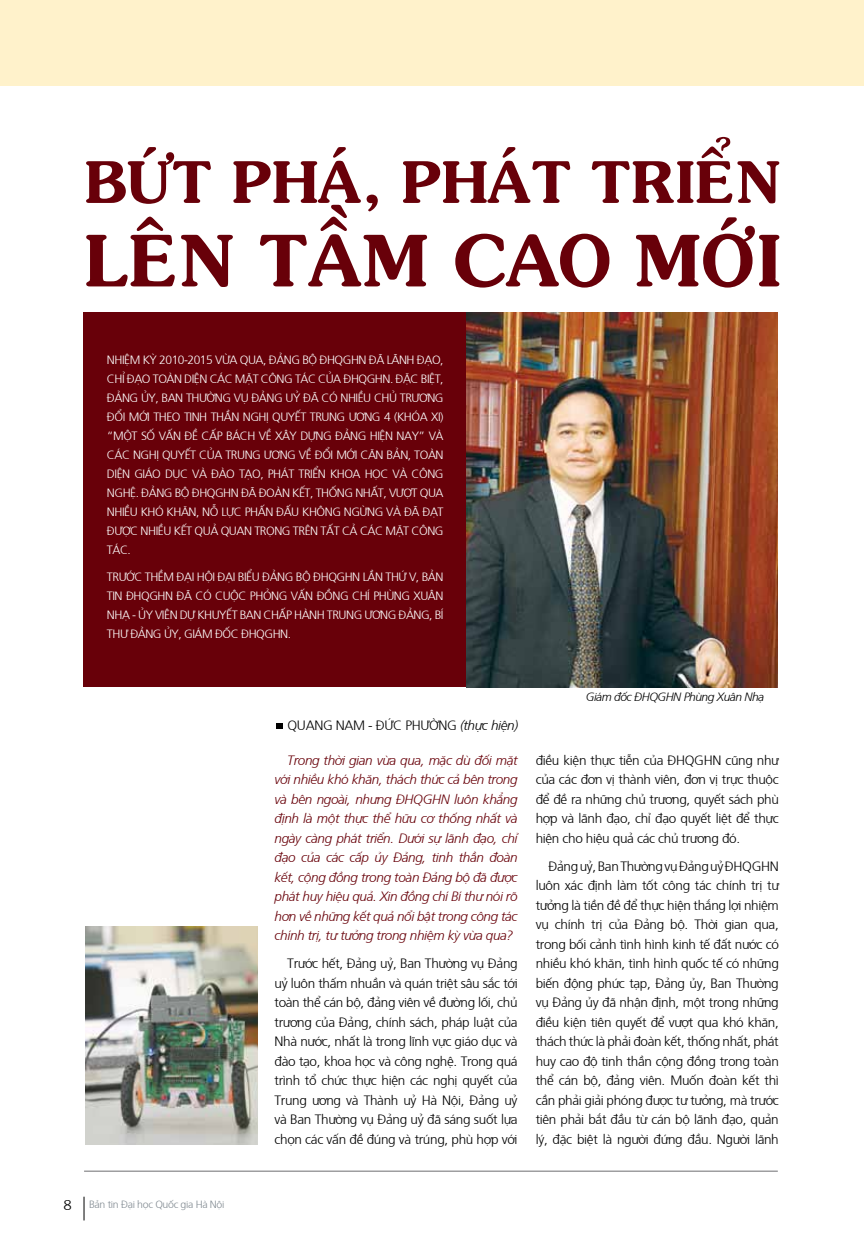
<style>
.page{position:relative;width:864px;height:1242px;background:#fff}
.page>*{position:absolute;margin:0;border:0;box-sizing:border-box;transform-origin:0 0}
.t1{font:70.5px "VNI Souvir Bold";color:#680009}
.t2{font:57px "VNI Souvir Bold";color:#680009}
.t3{font:300 13.5px/19.5px "Frutiger";letter-spacing:-.025em;color:#000;text-align:justify}
.t4{font:italic 300 13.5px/19.5px "Frutiger";letter-spacing:-.025em;color:#680009;text-align:justify}
.t5{font:300 13.5px "Frutiger";letter-spacing:.03em;color:#000}
.t6{font:300 12px/18.9px "Frutiger";letter-spacing:-.04em;color:#fff}
.t7{font:italic 300 12px "Frutiger";letter-spacing:-.04em;color:#000}
.t8{font:300 10.5px "Frutiger";letter-spacing:-.03em;color:#828b92}
.s1{font-style:italic}
.s2{font-size:14.25px;color:#000}
</style>
<div class="page">
<hr style="left:84px;top:1170px;width:693px;height:1px;background:#6d6e71">
<svg style="left:84px;top:1196px;width:1px;height:24px"></svg>
<div style="left:276px;top:722px;width:7px;height:6px;background:#000"></div>
<img style="left:86px;top:927px;width:171px;height:217px">
<div style="left:84px;top:312px;width:382px;height:375px;background:#680009"></div>
<img style="left:466px;top:312px;width:311px;height:375px">
<div style="left:0;top:1px;width:863px;height:85px;background:#fff2cb"></div>
<h2 class="t2" style="left:85px;top:136px;width:697px">BÖÙT PHAÙ, PHAÙT TRIEÅN</h2>
<h1 class="t1" style="left:84px;top:204px;width:698px">LEÂN TAÀM CAO MÔÙI</h1>
<p class="t6" style="left:107px;top:350px;width:338px">Nh iệm kỳ 2010-2015 vừa qua, Đảng bộ ĐHQGHN đã lãnh đạo, ch ỉ đạo toàn diện các mặt công tác của ĐHQGHN. Đặc biệt, Đảng ủy, Ban Th ường vụ Đảng uỷ đã có nh iều ch ủ trương đổi m ới th eo tinh thần Ngh ị quyết Trung ương 4 (kh óa XI) “Một số vấn đề cấp bách về xây dựng Đảng h iện nay” và các Ngh ị q uyết của Trung ương về đổi m ới căn bản, toàn diện g iáo dục và đào tạo, phát triển kh oa h ọc và công ngh</p>
<p class="t6" style="left:107px;top:482px;width:338px;text-indent:23px">ệ. Đảng bộ ĐHQGHN đã đoàn kết, th ống nhất, vượt q ua nh iều khó khăn, nỗ lực phấn đấu không ng ừng và đã đạt được nh iều kết quả quan trọng trên tất cả các mặt công tác.</p>
<p class="t6" style="left:107px;top:566px;width:338px">Trước th ềm Đại h ội Đại biểu Đảng bộ ĐHQGHN lần th ứ V, Bản tin ĐHQGHN đã có cuộc phỏng vấn đồng chí Ph ùng Xuân Nhạ - Ủy viên Dự kh uyết Ban chấp hành Trung ương Đảng , Bí th ư Đảng ủy, Giám đốc ĐHQGHN.</p>
<p class="t5" style="left:287px;top:716px;width:232px">q uang nam - đức ph ường <span class="s1">(thực hiện)</span></p>
<p class="t4" style="left:274px;top:749px;width:244px;text-indent:13px">Trong thời gian vừa qua, mặc dù đối mặt với nhiều khó khăn, thách thức cả bên trong và bên ngoài, nhưng ĐHQGHN luôn khẳng định là một thực thể hữu cơ thống nhất và ngày càng phát triển. Dưới sự lãnh đạo, chỉ đạo của các cấp ủy Đảng, tinh thần đoàn kết, cộng đồng trong toàn Đảng bộ đã được phát huy hiệu quả. Xin đồng chí Bí thư nói rõ hơn về những kết quả nổi bật trong công tác chính trị, tư tưởng trong nhiệm kỳ vừa qua?</p>
<p class="t3" style="left:274px;top:953px;width:244px;text-indent:13px">Trước hết, Đảng uỷ, Ban Thường vụ Đảng uỷ luôn thấm nhuần và quán triệt sâu sắc tới toàn thể cán bộ, đảng viên về đường lối, chủ trương của Đảng, chính sách, pháp luật của Nhà nước, nhất là trong lĩnh vực giáo dục và đào tạo, khoa học và công nghệ. Trong quá trình tổ chức thực hiện các nghị quyết của Trung ương và Thành uỷ Hà Nội, Đảng uỷ và Ban Thường vụ Đảng uỷ đã sáng suốt lựa chọn các vấn đề đúng và trúng, phù hợp với</p>
<p class="t7" style="left:585px;top:688px;width:180px">Giám đốc ĐHQGHN Phùng Xuân Nhạ</p>
<p class="t3" style="left:535px;top:749px;width:244px">điều kiện thực tiễn của ĐHQGHN cũng như của các đơn vị thành viên, đơn vị trực thuộc để đề ra những chủ trương, quyết sách phù hợp và lãnh đạo, chỉ đạo quyết liệt để thực hiện cho hiệu quả các chủ trương đó.</p>
<p class="t3" style="left:535px;top:855px;width:244px;text-indent:13px">Đảng uỷ, Ban Thường vụ Đảng uỷ ĐHQGHN luôn xác định làm tốt công tác chính trị tư tưởng là tiền đề để thực hiện thắng lợi nhiệm vụ chính trị của Đảng bộ. Thời gian qua, trong bối cảnh tình hình kinh tế đất nước có nhiều khó khăn, tình hình quốc tế có những biến động phức tạp, Đảng ủy, Ban Thường vụ Đảng ủy đã nhận định, một trong những điều kiện tiên quyết để vượt qua khó khăn, thách thức là phải đoàn kết, thống nhất, phát huy cao độ tinh thần cộng đồng trong toàn thể cán bộ, đảng viên. Muốn đoàn kết thì cần phải giải phóng được tư tưởng, mà trước tiên phải bắt đầu từ cán bộ lãnh đạo, quản lý, đặc biệt là người đứng đầu. Người lãnh</p>
<p class="t8" style="left:63px;top:1197px;width:162px"><span class="s2">8</span> Bản tin Đại học Quốc gia Hà Nội</p>
</div>
